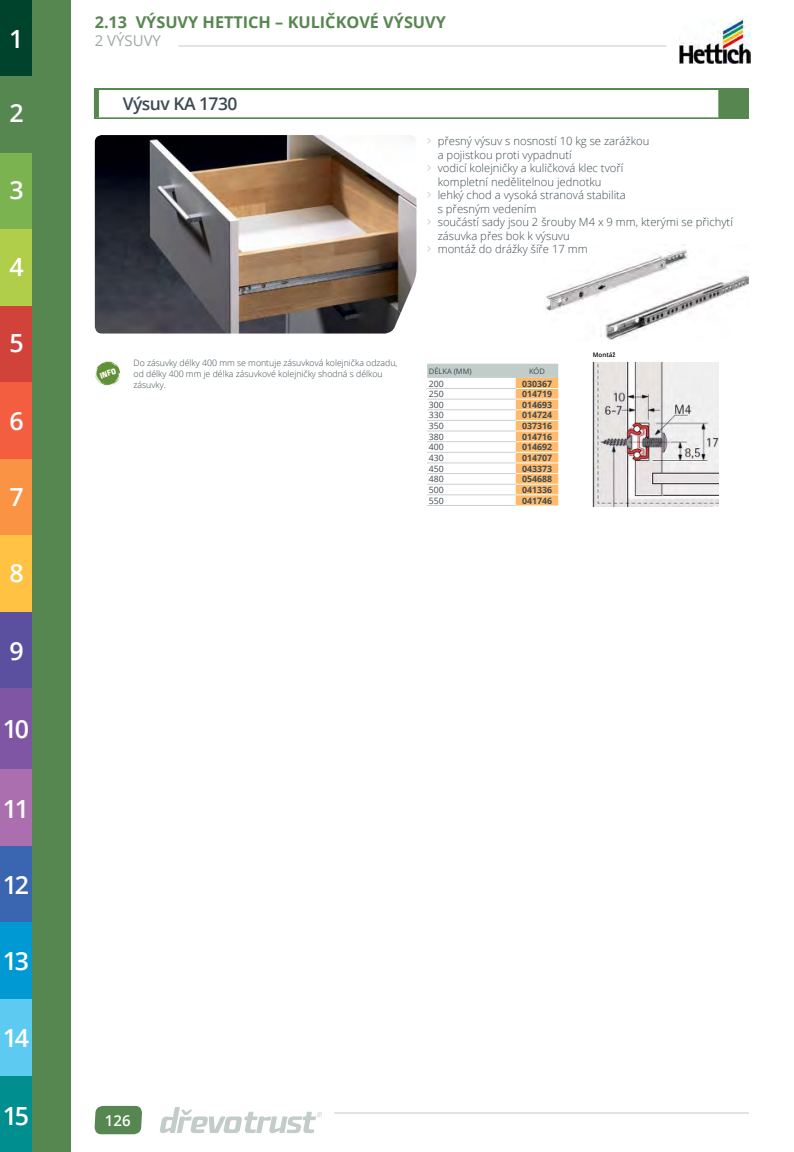
<style>
.page{position:relative;width:794px;height:1152px;background:#fff}
.page>*{position:absolute;margin:0;border:0;box-sizing:border-box;transform-origin:0 0}
.t1{font:600 25px "Open Sans";letter-spacing:-.1em;color:#fff}
.t2{font:600 17.5px "Open Sans";letter-spacing:-.03em;color:#3d4a50}
.t3{font:700 16.25px "Open Sans";color:#578750}
.t4{font:15px "Open Sans";color:#a2a7a9}
.t5{font:600 15px "Open Sans";color:#fff}
.t6{font:300 11.25px/13.5px "Open Sans";color:#3d4a50}
.t7{font:300 8.75px/11.2px "Open Sans";color:#3d4a50}
.t8{font:700 8.75px "Open Sans";color:#3d4a50}
.t9{font:8.75px "Open Sans";color:#3d4a50}
.t10{font:500 8px "Fishmonger K";color:#fff}
.t11{font:7.5px "Open Sans";color:#3d4a50}
.t12{font:600 6.25px "Open Sans";color:#000}
</style>
<div class="page">
<div style="left:0;top:0;width:64px;height:76px;background:#00432c"></div>
<div style="left:0;top:1075px;width:64px;height:77px;background:#008e8f"></div>
<div style="left:0;top:76px;width:64px;height:77px;background:#578750"></div>
<div style="left:0;top:153px;width:64px;height:76px;background:#7ab350"></div>
<div style="left:0;top:229px;width:64px;height:77px;background:#b1ce4a"></div>
<div style="left:0;top:306px;width:64px;height:76px;background:#d1423a"></div>
<div style="left:0;top:382px;width:64px;height:77px;background:#f35e40"></div>
<div style="left:0;top:459px;width:64px;height:76px;background:#fa9343"></div>
<div style="left:0;top:535px;width:64px;height:77px;background:#ffc242"></div>
<div style="left:0;top:612px;width:64px;height:76px;background:#5b4fa0"></div>
<div style="left:0;top:688px;width:64px;height:81px;background:#7f56a3"></div>
<div style="left:0;top:769px;width:64px;height:77px;background:#ab6fb0"></div>
<div style="left:0;top:846px;width:64px;height:76px;background:#3a65b0"></div>
<div style="left:0;top:922px;width:64px;height:77px;background:#0099d3"></div>
<div style="left:0;top:999px;width:64px;height:76px;background:#5dcbf1"></div>
<svg style="left:94px;top:1106px;width:48px;height:28px"></svg>
<svg style="left:160px;top:1107px;width:162px;height:26px"></svg>
<hr style="left:334px;top:1112px;width:415px;height:1px;background:#c2ccc8">
<div style="left:32px;top:0;width:39px;height:1152px;background:#578750"></div>
<hr style="left:178px;top:46px;width:488px;height:1px;background:#c2ccc8">
<img style="left:679px;top:20px;width:71px;height:44px">
<img style="left:546px;top:244px;width:202px;height:96px">
<svg style="left:427px;top:364px;width:131px;height:141px"></svg>
<hr style="left:516px;top:388px;width:42px;height:1px;background:#fff">
<hr style="left:516px;top:399px;width:42px;height:1px;background:#fff">
<hr style="left:516px;top:409px;width:42px;height:1px;background:#fff">
<hr style="left:516px;top:420px;width:42px;height:1px;background:#fff">
<hr style="left:516px;top:431px;width:42px;height:1px;background:#fff">
<hr style="left:516px;top:441px;width:42px;height:1px;background:#fff">
<hr style="left:516px;top:452px;width:42px;height:1px;background:#fff">
<hr style="left:516px;top:462px;width:42px;height:1px;background:#fff">
<hr style="left:516px;top:473px;width:42px;height:1px;background:#fff">
<hr style="left:516px;top:484px;width:42px;height:1px;background:#fff">
<hr style="left:516px;top:494px;width:42px;height:1px;background:#fff">
<hr style="left:427px;top:388px;width:89px;height:1px;background:#d0cfce">
<hr style="left:427px;top:399px;width:89px;height:1px;background:#d0cfce">
<hr style="left:427px;top:409px;width:89px;height:1px;background:#d0cfce">
<hr style="left:427px;top:420px;width:89px;height:1px;background:#d0cfce">
<hr style="left:427px;top:431px;width:89px;height:1px;background:#d0cfce">
<hr style="left:427px;top:441px;width:89px;height:1px;background:#d0cfce">
<hr style="left:427px;top:452px;width:89px;height:1px;background:#d0cfce">
<hr style="left:427px;top:462px;width:89px;height:1px;background:#d0cfce">
<hr style="left:427px;top:473px;width:89px;height:1px;background:#d0cfce">
<hr style="left:427px;top:484px;width:89px;height:1px;background:#d0cfce">
<hr style="left:427px;top:494px;width:89px;height:1px;background:#d0cfce">
<hr style="left:427px;top:505px;width:89px;height:1px;background:#d0cfce">
<img style="left:593px;top:362px;width:125px;height:144px">
<img style="left:95px;top:135px;width:321px;height:198px">
<div style="left:94px;top:89px;width:654px;height:30px;background:#578750"></div>
<div style="left:96px;top:89px;width:623px;height:29px;background:#fff"></div>
<hr style="left:94px;top:89px;width:625px;height:1px;background:#578750">
<svg style="left:718px;top:90px;width:1px;height:28px"></svg>
<div style="left:94px;top:90px;width:5px;height:28px;background:#578750"></div>
<svg style="left:95px;top:361px;width:26px;height:25px"></svg>
<h1 class="t1" style="left:9px;top:22px;width:16px">1</h1>
<h1 class="t1" style="left:9px;top:96px;width:16px">2</h1>
<h1 class="t1" style="left:9px;top:173px;width:16px">3</h1>
<h1 class="t1" style="left:9px;top:249px;width:16px">4</h1>
<h1 class="t1" style="left:9px;top:326px;width:16px">5</h1>
<h1 class="t1" style="left:9px;top:403px;width:16px">6</h1>
<h1 class="t1" style="left:9px;top:480px;width:16px">7</h1>
<h1 class="t1" style="left:9px;top:555px;width:16px">8</h1>
<h1 class="t1" style="left:9px;top:633px;width:16px">9</h1>
<h1 class="t1" style="left:3px;top:712px;width:28px">10</h1>
<h1 class="t1" style="left:3px;top:791px;width:28px">11</h1>
<h1 class="t1" style="left:3px;top:868px;width:28px">12</h1>
<h1 class="t1" style="left:3px;top:944px;width:28px">13</h1>
<h1 class="t1" style="left:3px;top:1020px;width:28px">14</h1>
<h3 class="t3" style="left:95px;top:11px;width:353px">2.13 VÝSUVY HETTICH – KULIČKOVÉ VÝSUVY</h3>
<h3 class="t4" style="left:95px;top:31px;width:68px">2 VÝSUVY</h3>
<h2 class="t2" style="left:123px;top:92px;width:116px">Výsuv KA 1730</h2>
<p class="t6" style="left:438px;top:134px;width:297px">přesný výsuv s nosností 10 kg se zarážkou<br>a pojistkou proti vypadnutí<br>vodicí kolejničky a kuličková klec tvoří<br>kompletní nedělitelnou jednotku<br>lehký chod a vysoká stranová stabilita<br>s přesným vedením<br>součástí sady jsou 2 šrouby M4 x 9 mm, kterými se přichytí zásuvka přes bok k výsuvu<br>montáž do drážky šíře 17 mm</p>
<p class="t12" style="left:593px;top:350px;width:24px">Montáž</p>
<p class="t10" style="left:99px;top:371px;width:18px;rotate:-18deg">INFO</p>
<p class="t7" style="left:133px;top:356px;width:265px">Do zásuvky délky 400 mm se montuje zásuvková kolejnička odzadu, od délky 400 mm je délka zásuvkové kolejničky shodná s délkou zásuvky.</p>
<p class="t11" style="left:429px;top:366px;width:44px">DÉLKA (MM)</p>
<p class="t11" style="left:529px;top:366px;width:17px">KÓ D</p>
<p class="t9" style="left:429px;top:377px;width:17px">200</p>
<p class="t8" style="left:522px;top:377px;width:31px">030367</p>
<p class="t9" style="left:429px;top:388px;width:17px">250</p>
<p class="t8" style="left:522px;top:388px;width:31px">014719</p>
<p class="t9" style="left:429px;top:398px;width:17px">300</p>
<p class="t8" style="left:522px;top:398px;width:31px">014693</p>
<p class="t9" style="left:429px;top:409px;width:17px">330</p>
<p class="t8" style="left:522px;top:409px;width:31px">014724</p>
<p class="t9" style="left:429px;top:420px;width:17px">350</p>
<p class="t8" style="left:522px;top:420px;width:31px">037316</p>
<p class="t9" style="left:429px;top:430px;width:17px">380</p>
<p class="t8" style="left:522px;top:430px;width:31px">014716</p>
<p class="t9" style="left:429px;top:441px;width:17px">400</p>
<p class="t8" style="left:522px;top:441px;width:31px">014692</p>
<p class="t9" style="left:429px;top:452px;width:17px">430</p>
<p class="t8" style="left:522px;top:451px;width:31px">014707</p>
<p class="t9" style="left:429px;top:462px;width:17px">450</p>
<p class="t8" style="left:522px;top:462px;width:31px">043373</p>
<p class="t9" style="left:429px;top:473px;width:17px">480</p>
<p class="t8" style="left:522px;top:473px;width:31px">054688</p>
<p class="t9" style="left:429px;top:484px;width:17px">500</p>
<p class="t8" style="left:522px;top:483px;width:31px">041336</p>
<p class="t9" style="left:429px;top:494px;width:17px">550</p>
<p class="t8" style="left:522px;top:494px;width:31px">041746</p>
<h1 class="t1" style="left:3px;top:1098px;width:28px">15</h1>
<h3 class="t5" style="left:105px;top:1110px;width:27px">126</h3>
</div>
